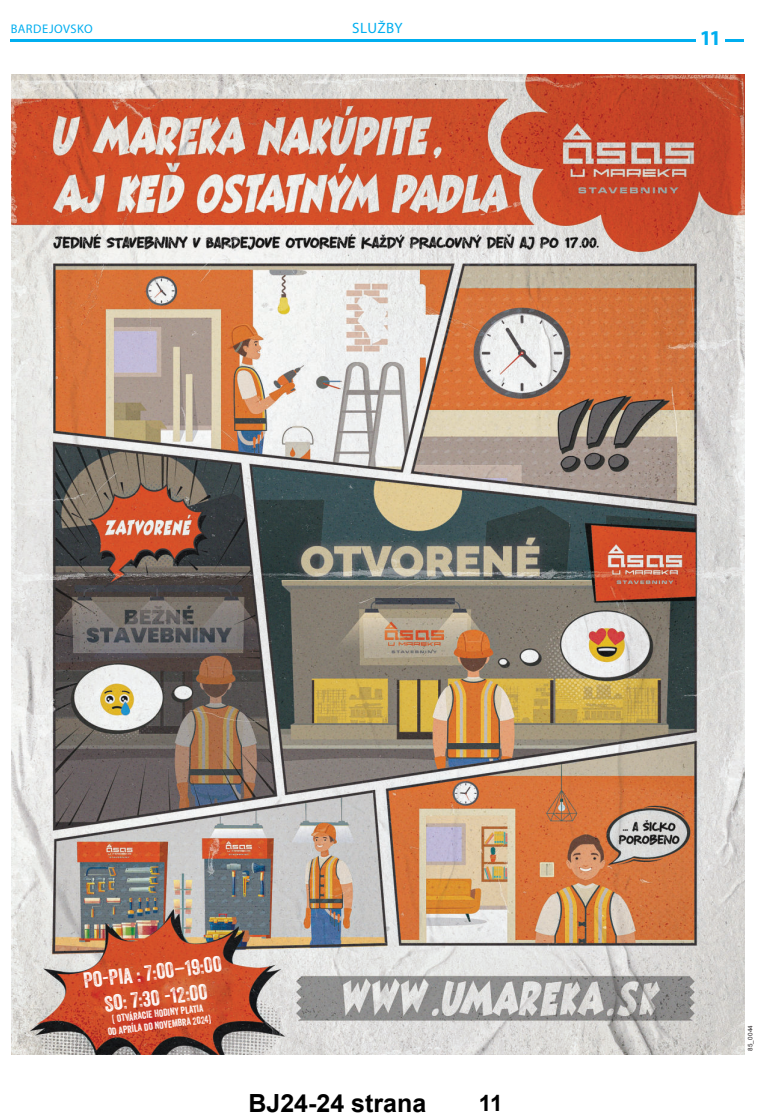
<style>
.page{position:relative;width:762px;height:1113px;background:#fff}
.page>*{position:absolute;margin:0;border:0;box-sizing:border-box;transform-origin:0 0}
.t1{font:700 25px "Arial";color:#000}
.t2{font:700 22.5px "Arial";color:#000}
.t3{font:21.25px/25.5px "Veneer Two";color:#fff;text-align:center}
.t4{font:700 21.25px "Myriad Pro";color:#00aeef}
.t5{font:15px "Myriad Pro";letter-spacing:.02em;color:#00aeef}
.t6{font:12.5px "Myriad Pro";letter-spacing:.035em;color:#00aeef}
.t7{font:9.88px/11.9px "Veneer Two";color:#fff;text-align:center}
.t8{font:6.25px "Arial";letter-spacing:.04em;color:#231f20}
</style>
<div class="page">
<hr style="left:11px;top:39px;width:733px;height:2px;background:#00aeef">
<div style="left:696px;top:30px;width:29px;height:18px;background:#fff"></div>
<img style="left:12px;top:74px;width:732px;height:980px">
<p class="t6" style="left:11px;top:23px;width:84px">BARDEJOVSKO</p>
<h3 class="t5" style="left:352px;top:21px;width:52px">SLUŽBY</h3>
<h3 class="t4" style="left:700px;top:30px;width:23px">11</h3>
<h3 class="t3" style="left:82px;top:967px;width:141px;rotate:-7deg">Po-Pia : 7:00–19:00<br>So: 7:30 -12:00</h3>
<p class="t7" style="left:106px;top:1013px;width:105px;rotate:-7deg">( otváracie hodiny platia<br>od apríla do novembra 2024)</p>
<h1 class="t1" style="left:248px;top:1088px;width:179px">BJ24-24 strana</h1>
<h2 class="t2" style="left:479px;top:1090px;width:25px">11</h2>
<p class="t8" style="left:748px;top:1051px;width:27px;rotate:-90deg">85_0044</p>
</div>
